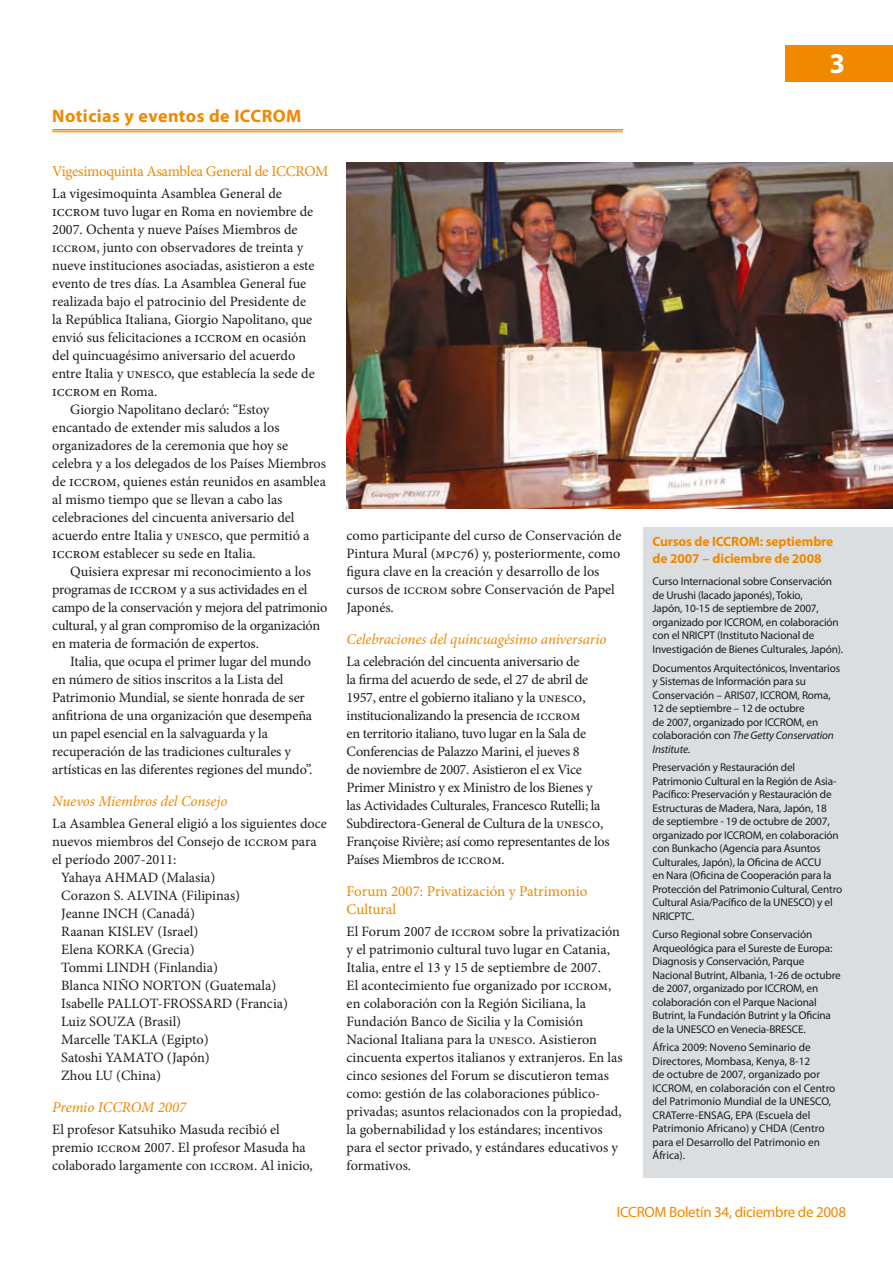
<style>
.page{position:relative;width:893px;height:1263px;background:#fff}
.page>*{position:absolute;margin:0;border:0;box-sizing:border-box;transform-origin:0 0}
.t1{font:700 28.5px "Myriad Pro";color:#fff}
.t2{font:700 18px "Myriad Pro";letter-spacing:.025em;color:#f08800}
.t3{font:italic 15px "Minion Pro";letter-spacing:-.005em;color:#f08800}
.t4{font:15px/18px "Minion Pro";letter-spacing:-.01em;color:#f08800}
.t5{font:15px "Myriad Pro";letter-spacing:-.02em;color:#f08800}
.t6{font:14.25px/18px "Minion Pro";letter-spacing:-.005em;color:#1b1c20}
.t7{font:700 13.5px/16.5px "Myriad Pro";letter-spacing:-.01em;color:#f08800}
.t8{font:11.25px/13.5px "Myriad Pro";letter-spacing:-.015em;color:#1b1c20}
.s1{font-size:15px}
.s2{font-size:13.8px}
.s3{font-style:italic}
</style>
<div class="page">
<div style="left:785px;top:45px;width:108px;height:36px;background:#f08800"></div>
<hr style="left:52px;top:129px;width:571px;height:2px;background:#f08800">
<hr style="left:52px;top:131px;width:571px;height:1px;background:#f08800">
<img style="left:347px;top:162px;width:546px;height:346px">
<div style="left:644px;top:527px;width:249px;height:651px;background:#dbdee1"></div>
<p class="t2" style="left:52px;top:104px;width:251px">Noticias y eventos de ICCROM</p>
<p class="t4" style="left:52px;top:162px;width:278px">Vigesimoquinta Asamblea General de ICCROM</p>
<p class="t6" style="left:52px;top:185px;width:231px">La vigesimoquinta Asamblea General de</p>
<p class="t6" style="left:52px;top:203px;width:263px"><span class="s1">ICCROM</span> tuvo lugar en Roma en noviembre de</p>
<p class="t6" style="left:52px;top:221px;width:247px">2007. Ochenta y nueve Países Miembros de</p>
<p class="t6" style="left:52px;top:239px;width:252px"><span class="s2">iccrom</span>, junto con observadores de treinta y</p>
<p class="t6" style="left:52px;top:257px;width:264px">nueve instituciones asociadas, asistieron a este</p>
<p class="t6" style="left:52px;top:275px;width:256px">evento de tres días. La Asamblea General fue</p>
<p class="t6" style="left:52px;top:293px;width:255px">realizada bajo el patrocinio del Presidente de</p>
<p class="t6" style="left:52px;top:311px;width:262px">la República Italiana, Giorgio Napolitano, que</p>
<p class="t6" style="left:52px;top:329px;width:255px">envió sus felicitaciones a <span class="s1">ICCROM</span> en ocasión</p>
<p class="t6" style="left:52px;top:347px;width:245px">del quincuagésimo aniversario del acuerdo</p>
<p class="t6" style="left:52px;top:365px;width:264px">entre Italia y unesco, que establecía la sede de</p>
<p class="t6" style="left:52px;top:383px;width:107px"><span class="s1">ICCROM</span> en Roma.</p>
<p class="t6" style="left:70px;top:401px;width:201px">Giorgio Napolitano declaró: “Estoy</p>
<p class="t6" style="left:52px;top:419px;width:229px">encantado de extender mis saludos a los</p>
<p class="t6" style="left:52px;top:437px;width:237px">organizadores de la ceremonia que hoy se</p>
<p class="t6" style="left:52px;top:455px;width:275px">celebra y a los delegados de los Países Miembros</p>
<p class="t6" style="left:52px;top:473px;width:275px">de <span class="s1">ICCROM</span>, quienes están reunidos en asamblea</p>
<p class="t6" style="left:52px;top:491px;width:232px">al mismo tiempo que se llevan a cabo las</p>
<p class="t6" style="left:52px;top:509px;width:244px">celebraciones del cincuenta aniversario del</p>
<p class="t6" style="left:52px;top:527px;width:259px">acuerdo entre Italia y <span class="s2">unesco</span>, que permitió a</p>
<p class="t6" style="left:52px;top:545px;width:205px"><span class="s1">ICCROM</span> establecer su sede en Italia.</p>
<p class="t6" style="left:70px;top:563px;width:242px">Quisiera expresar mi reconocimiento a los</p>
<p class="t6" style="left:52px;top:581px;width:257px">programas de <span class="s1">ICCROM</span> y a sus actividades en el</p>
<p class="t6" style="left:52px;top:599px;width:277px">campo de la conservación y mejora del patrimonio</p>
<p class="t6" style="left:52px;top:617px;width:269px">cultural, y al gran compromiso de la organización</p>
<p class="t6" style="left:52px;top:635px;width:208px">en materia de formación de expertos.</p>
<p class="t6" style="left:70px;top:653px;width:242px">Italia, que ocupa el primer lugar del mundo</p>
<p class="t6" style="left:52px;top:671px;width:233px">en número de sitios inscritos a la Lista del</p>
<p class="t6" style="left:52px;top:689px;width:254px">Patrimonio Mundial, se siente honrada de ser</p>
<p class="t6" style="left:52px;top:707px;width:261px">anfitriona de una organización que desempeña</p>
<p class="t6" style="left:52px;top:725px;width:217px">un papel esencial en la salvaguarda y la</p>
<p class="t6" style="left:52px;top:742px;width:240px">recuperación de las tradiciones culturales y</p>
<p class="t6" style="left:52px;top:760px;width:261px">artísticas en las diferentes regiones del mundo”.</p>
<p class="t3" style="left:52px;top:790px;width:177px">Nuevos Miembros del Consejo</p>
<p class="t6" style="left:52px;top:815px;width:276px">La Asamblea General eligió a los siguientes doce</p>
<p class="t6" style="left:52px;top:833px;width:266px">nuevos miembros del Consejo de <span class="s2">iccrom</span> para</p>
<p class="t6" style="left:52px;top:851px;width:126px">el período 2007-2011:</p>
<p class="t6" style="left:61px;top:869px;width:156px">Yahaya AHMAD (Malasia)</p>
<p class="t6" style="left:61px;top:887px;width:180px">Corazon S. ALVINA (Filipinas)</p>
<p class="t6" style="left:61px;top:905px;width:135px">Jeanne INCH (Canadá)</p>
<p class="t6" style="left:61px;top:923px;width:139px">Raanan KISLEV (Israel)</p>
<p class="t6" style="left:61px;top:941px;width:135px">Elena KORKA (Grecia)</p>
<p class="t6" style="left:61px;top:959px;width:158px">Tommi LINDH (Finlandia)</p>
<p class="t6" style="left:61px;top:977px;width:217px">Blanca NIÑO NORTON (Guatemala)</p>
<p class="t6" style="left:61px;top:994px;width:228px">Isabelle PALLOT-FROSSARD (Francia)</p>
<p class="t6" style="left:61px;top:1012px;width:121px">Luiz SOUZA (Brasil)</p>
<p class="t6" style="left:61px;top:1030px;width:149px">Marcelle TAKLA (Egipto)</p>
<p class="t6" style="left:61px;top:1048px;width:150px">Satoshi YAMATO (Japón)</p>
<p class="t6" style="left:61px;top:1066px;width:101px">Zhou LU (China)</p>
<p class="t3" style="left:52px;top:1096px;width:136px">Premio ICCROM 2007</p>
<p class="t6" style="left:52px;top:1121px;width:262px">El profesor Katsuhiko Masuda recibió el premio <span class="s2">iccrom</span> 2007. El profesor Masuda ha colaborado largamente con <span class="s2">iccrom</span>. Al inicio,</p>
<h1 class="t1" style="left:829px;top:45px;width:17px">3</h1>
<p class="t6" style="left:347px;top:527px;width:276px">como participante del curso de Conservación de Pintura Mural (mpc76) y, posteriormente, como figura clave en la creación y desarrollo de los cursos de <span class="s2">iccrom</span> sobre Conservación de Papel Japonés.</p>
<p class="t3" style="left:347px;top:628px;width:261px">Celebraciones del quincuagésimo aniversario</p>
<p class="t6" style="left:347px;top:653px;width:265px">La celebración del cincuenta aniversario de<br>la firma del acuerdo de sede, el 27 de abril de 1957, entre el gobierno italiano y la <span class="s2">unesco</span>, institucionalizando la presencia de <span class="s2">iccrom<br></span>en territorio italiano, tuvo lugar en la Sala de Conferencias de Palazzo Marini, el jueves 8<br>de noviembre de 2007. Asistieron el ex Vice Primer Ministro y ex Ministro de los Bienes y las Actividades Culturales, Francesco Rutelli; la Subdirectora-General de Cultura de la <span class="s2">unesco</span>, Françoise Rivière; así como representantes de los Países Miembros de <span class="s2">iccrom</span>.</p>
<p class="t4" style="left:347px;top:882px;width:242px">Forum 2007: Privatización y Patrimonio<br>Cultural</p>
<p class="t6" style="left:347px;top:923px;width:278px">El Forum 2007 de <span class="s2">iccrom</span> sobre la privatización y el patrimonio cultural tuvo lugar en Catania, Italia, entre el 13 y 15 de septiembre de 2007.<br>El acontecimiento fue organizado por <span class="s2">iccrom, </span>en colaboración con la Región Siciliana, la Fundación Banco de Sicilia y la Comisión Nacional Italiana para la <span class="s2">unesco</span>. Asistieron cincuenta expertos italianos y extranjeros. En las cinco sesiones del Forum se discutieron temas como: gestión de las colaboraciones público&shy;privadas; asuntos relacionados con la propiedad, la gobernabilidad y los estándares; incentivos para el sector privado, y estándares educativos y formativos.</p>
<p class="t7" style="left:653px;top:533px;width:182px">Cursos de ICCROM: septiembre de 2007 – diciembre de 2008</p>
<p class="t8" style="left:653px;top:575px;width:192px">Curso Internacional sobre Conservación de Urushi (lacado japonés), Tokio,<br>Japón, 10-15 de septiembre de 2007, organizado por ICCROM, en colaboración con el NRICPT (Instituto Nacional de Investigación de Bienes Culturales, Japón).</p>
<p class="t8" style="left:653px;top:661px;width:189px">Documentos Arquitectónicos, Inventarios y Sistemas de Información para su Conservación – ARIS07, ICCROM, Roma, 12 de septiembre – 12 de octubre<br>de 2007, organizado por ICCROM, en colaboración con <span class="s3">The Getty Conservation Institute</span>.</p>
<p class="t8" style="left:653px;top:760px;width:191px">Preservación y Restauración del Patrimonio Cultural en la Región de Asia-Pacífico: Preservación y Restauración de Estructuras de Madera, Nara, Japón, 18<br>de septiembre - 19 de octubre de 2007, organizado por ICCROM, en colaboración con Bunkacho (Agencia para Asuntos Culturales, Japón), la Oficina de ACCU<br>en Nara (Oficina de Cooperación para la Protección del Patrimonio Cultural, Centro Cultural Asia/Pacífico de la UNESCO) y el NRICPTC.</p>
<p class="t8" style="left:653px;top:927px;width:190px">Curso Regional sobre Conservación Arqueológica para el Sureste de Europa:<br>Diagnosis y Conservación, Parque Nacional Butrint, Albania, 1-26 de octubre de 2007, organizado por ICCROM, en colaboración con el Parque Nacional Butrint, la Fundación Butrint y la Oficina de la UNESCO en Venecia-BRESCE.</p>
<p class="t8" style="left:653px;top:1041px;width:184px">África 2009: Noveno Seminario de<br>Directores, Mombasa, Kenya, 8-12<br>de octubre de 2007, organizado por<br>ICCROM, en colaboración con el Centro del Patrimonio Mundial de la UNESCO,<br>CRATerre-ENSAG, EPA (Escuela del<br>Patrimonio Africano) y CHDA (Centro para el Desarrollo del Patrimonio en<br>África).</p>
<p class="t5" style="left:617px;top:1203px;width:231px">ICCROM Boletín 34, diciembre de 2008</p>
</div>
